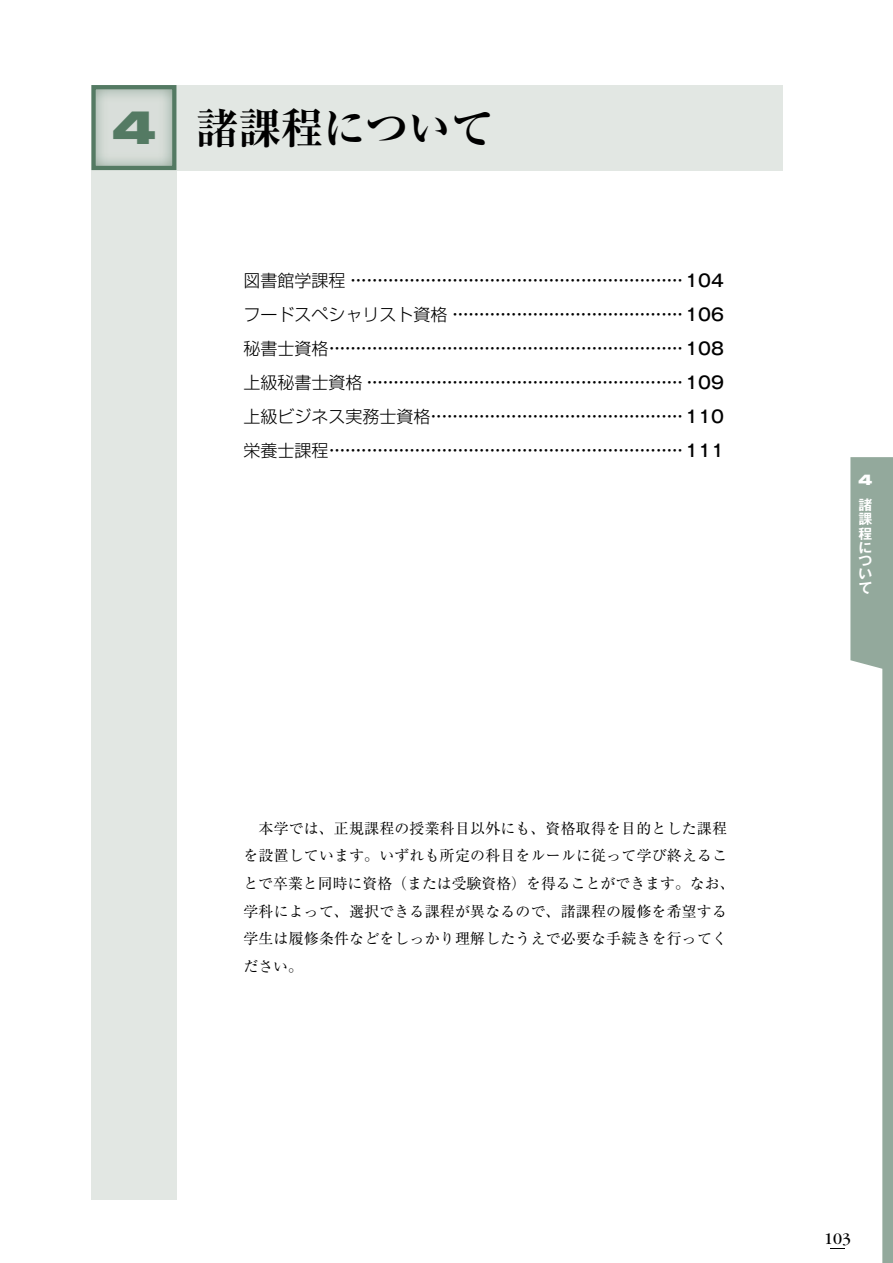
<style>
.page{position:relative;width:893px;height:1263px;background:#fff}
.page>*{position:absolute;margin:0;border:0;box-sizing:border-box;transform-origin:0 0}
.t1{font:700 expanded 42.45px "Ryumin Pr 6 N";color:#000}
.t2{font:500 16.95px/34px "Gothic MB101 Pr 6 N";color:#000;text-align:justify}
.t3{font:16.95px "Garamond";color:#000}
.t4{font:14.85px/27.6px "Ryumin Pr 6 N";letter-spacing:.015em;color:#000}
.t5{font:900 expanded 14.85px "Helvetica Neue";color:#fff}
.t6{font:700 13.8px/13.8px "Gothic MB101 Pr 6 N De";color:#fff;text-align:justify}
.s1{font-family:"Helvetica Neue";font-weight:900;font-size:46.8px;color:#547a63}
.s2{font-family:"Shin Go Pr 6 N";font-weight:300}
</style>
<div class="page">
<div style="left:91px;top:85px;width:85px;height:1114px;background:#e2e7e3"></div>
<div style="left:91px;top:85px;width:691px;height:85px;background:#e2e7e3"></div>
<svg style="left:91px;top:85px;width:85px;height:85px"></svg>
<svg style="left:830px;top:457px;width:63px;height:806px"></svg>
<h1 class="t1" style="left:111px;top:94px;width:384px"><span class="s1">4</span> 諸課程について</h1>
<p class="t2" style="left:243px;top:263px;width:482px"><span class="s2">図書館学課程</span>·······························································104<span class="s2">フードスペシャリスト資格</span>············································106<span class="s2">秘書士資格</span>···································································108<span class="s2">上級秘書士資格</span>····························································109<span class="s2">上級ビジネス実務士資格</span>················································110<span class="s2">栄養士課程</span>···································································111</p>
<p class="t4" style="left:243px;top:814px;width:493px">　本学では、正規課程の授業科目以外にも、資格取得を目的とした課程を設置しています。いずれも所定の科目をルールに従って学び終えることで卒業と同時に資格（または受験資格）を得ることができます。なお、学科によって、選択できる課程が異なるので、諸課程の履修を希望する学生は履修条件などをしっかり理解したうえで必要な手続きを行ってください。</p>
<p class="t5" style="left:858px;top:470px;width:16px">4</p>
<p class="t6" style="left:858px;top:497px;width:15px">諸課程について</p>
<p class="t3" style="left:824px;top:1229px;width:29px">103</p>
</div>
